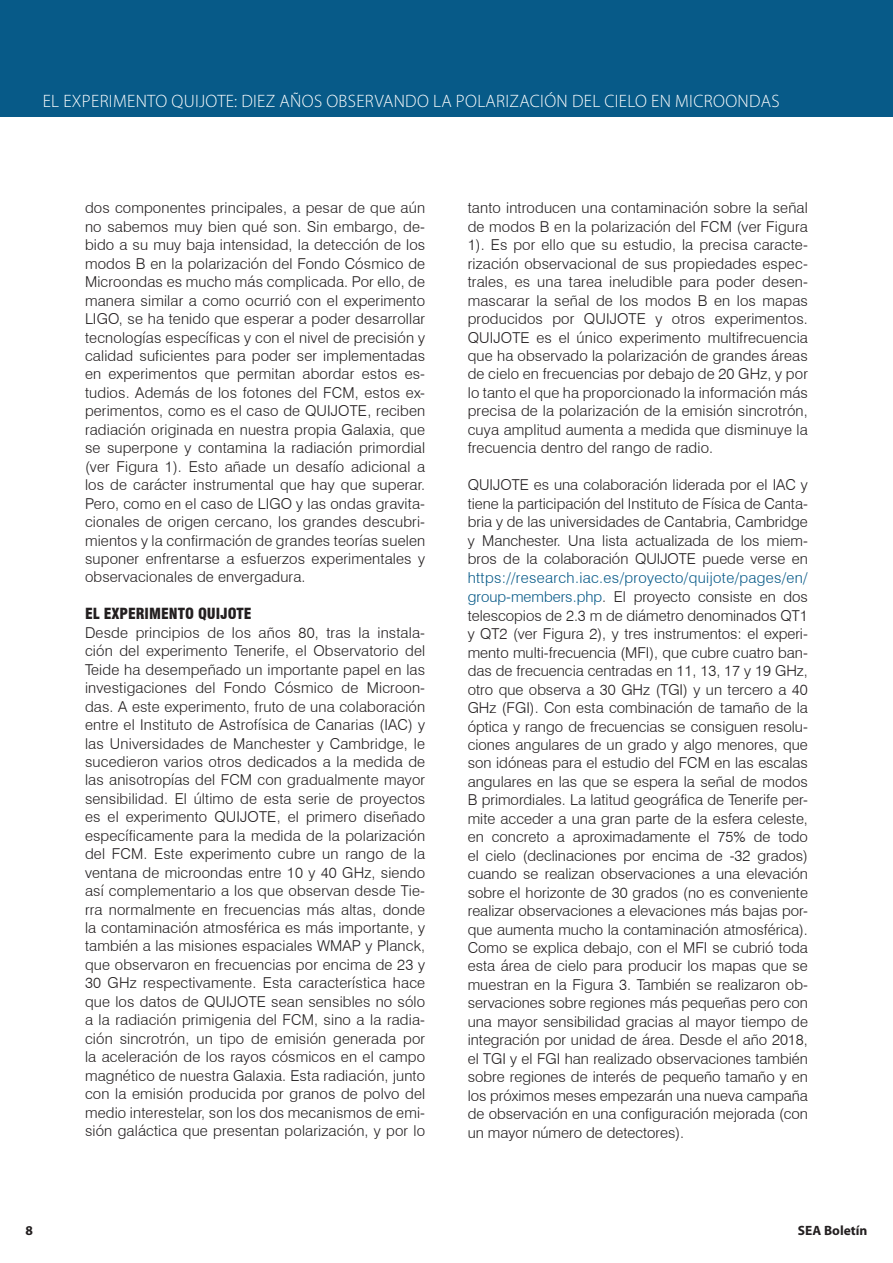
<style>
.page{position:relative;width:893px;height:1263px;background:#fff}
.page>*{position:absolute;margin:0;border:0;box-sizing:border-box;transform-origin:0 0}
.t1{font:300 18px "Myriad Pro";letter-spacing:.02em;color:#fff}
.Body_1{font:300 15px/18.5px "Swiss 721 BT";letter-spacing:.01em;color:#231f20;text-align:justify}
.Body_1-2{font:900 condensed 15px "Swiss 721 BT";color:#231f20}
.t2{font:700 13.5px "Myriad Pro";color:#231f20}
.s1{color:#075a88}
</style>
<div class="page">
<div style="left:0;top:0;width:893px;height:117px;background:#075a88"></div>
<p class="t1" style="left:43px;top:90px;width:738px">EL EXPERIMENTO QUIJOTE: DIEZ AÑOS OBSERVANDO LA POLARIZACIÓN DEL CIELO EN MICROONDAS</p>
<p class="Body_1" style="left:85px;top:199px;width:342px">dos componentes principales, a pesar de que aún no sabemos muy bien qué son. Sin embargo, de&shy;bido a su muy baja intensidad, la detección de los modos B en la polarización del Fondo Cósmico de Microondas es mucho más complicada. Por ello, de manera similar a como ocurrió con el experimento LIGO, se ha tenido que esperar a poder desarrollar tecnologías específicas y con el nivel de precisión y calidad suficientes para poder ser implementadas en experimentos que permitan abordar estos es&shy;tudios. Además de los fotones del FCM, estos ex&shy;perimentos, como es el caso de QUIJOTE, reciben radiación originada en nuestra propia Galaxia, que se superpone y contamina la radiación primordial (ver Figura 1). Esto añade un desafío adicional a los de carácter instrumental que hay que superar.<br>Pero, como en el caso de LIGO y las ondas gravita&shy;cionales de origen cercano, los grandes descubri&shy;mientos y la confirmación de grandes teorías suelen suponer enfrentarse a esfuerzos experimentales y observacionales de envergadura.</p>
<p class="Body_1-2" style="left:85px;top:605px;width:168px">EL EXPERIMENTO QUIJOTE</p>
<p class="Body_1" style="left:85px;top:623px;width:342px">Desde principios de los años 80, tras la instala&shy;ción del experimento Tenerife, el Observatorio del Teide ha desempeñado un importante papel en las investigaciones del Fondo Cósmico de Microon&shy;das. A este experimento, fruto de una colaboración entre el Instituto de Astrofísica de Canarias (IAC) y las Universidades de Manchester y Cambridge, le sucedieron varios otros dedicados a la medida de las anisotropías del FCM con gradualmente mayor sensibilidad. El último de esta serie de proyectos es el experimento QUIJOTE, el primero diseñado específicamente para la medida de la polarización del FCM. Este experimento cubre un rango de la ventana de microondas entre 10 y 40 GHz, siendo así complementario a los que observan desde Tie&shy;rra normalmente en frecuencias más altas, donde la contaminación atmosférica es más importante, y también a las misiones espaciales WMAP y Planck, que observaron en frecuencias por encima de 23 y 30 GHz respectivamente. Esta característica hace que los datos de QUIJOTE sean sensibles no sólo a la radiación primigenia del FCM, sino a la radia&shy;ción sincrotrón, un tipo de emisión generada por la aceleración de los rayos cósmicos en el campo magnético de nuestra Galaxia. Esta radiación, junto con la emisión producida por granos de polvo del medio interestelar, son los dos mecanismos de emi&shy;sión galáctica que presentan polarización, y por lo</p>
<p class="Body_1" style="left:468px;top:199px;width:342px">tanto introducen una contaminación sobre la señal de modos B en la polarización del FCM (ver Figura 1). Es por ello que su estudio, la precisa caracte&shy;rización observacional de sus propiedades espec&shy;trales, es una tarea ineludible para poder desen&shy;mascarar la señal de los modos B en los mapas producidos por QUIJOTE y otros experimentos.<br>QUIJOTE es el único experimento multifrecuencia que ha observado la polarización de grandes áreas de cielo en frecuencias por debajo de 20 GHz, y por lo tanto el que ha proporcionado la información más precisa de la polarización de la emisión sincrotrón, cuya amplitud aumenta a medida que disminuye la frecuencia dentro del rango de radio.</p>
<p class="Body_1" style="left:468px;top:475px;width:342px">QUIJOTE es una colaboración liderada por el IAC y tiene la participación del Instituto de Física de Canta&shy;bria y de las universidades de Cantabria, Cambridge y Manchester. Una lista actualizada de los miem&shy;bros de la colaboración QUIJOTE puede verse en <span class="s1">https://research.iac.es/proyecto/quijote/pages/en/ group-members.php</span>. El proyecto consiste en dos telescopios de 2.3 m de diámetro denominados QT1 y QT2 (ver Figura 2), y tres instrumentos: el experi&shy;mento multi-frecuencia (MFI), que cubre cuatro ban&shy;das de frecuencia centradas en 11, 13, 17 y 19 GHz, otro que observa a 30 GHz (TGI) y un tercero a 40<br>GHz (FGI). Con esta combinación de tamaño de la óptica y rango de frecuencias se consiguen resolu&shy;ciones angulares de un grado y algo menores, que son idóneas para el estudio del FCM en las escalas angulares en las que se espera la señal de modos B primordiales. La latitud geográfica de Tenerife per&shy;mite acceder a una gran parte de la esfera celeste, en concreto a aproximadamente el 75% de todo el cielo (declinaciones por encima de -32 grados) cuando se realizan observaciones a una elevación sobre el horizonte de 30 grados (no es conveniente realizar observaciones a elevaciones más bajas por&shy;que aumenta mucho la contaminación atmosférica).<br>Como se explica debajo, con el MFI se cubrió toda esta área de cielo para producir los mapas que se muestran en la Figura 3. También se realizaron ob&shy;servaciones sobre regiones más pequeñas pero con una mayor sensibilidad gracias al mayor tiempo de integración por unidad de área. Desde el año 2018, el TGI y el FGI han realizado observaciones también sobre regiones de interés de pequeño tamaño y en los próximos meses empezarán una nueva campaña de observación en una configuración mejorada (con un mayor número de detectores).</p>
<p class="t2" style="left:26px;top:1221px;width:9px">8</p>
<p class="t2" style="left:798px;top:1221px;width:71px">SEA Boletín</p>
</div>
